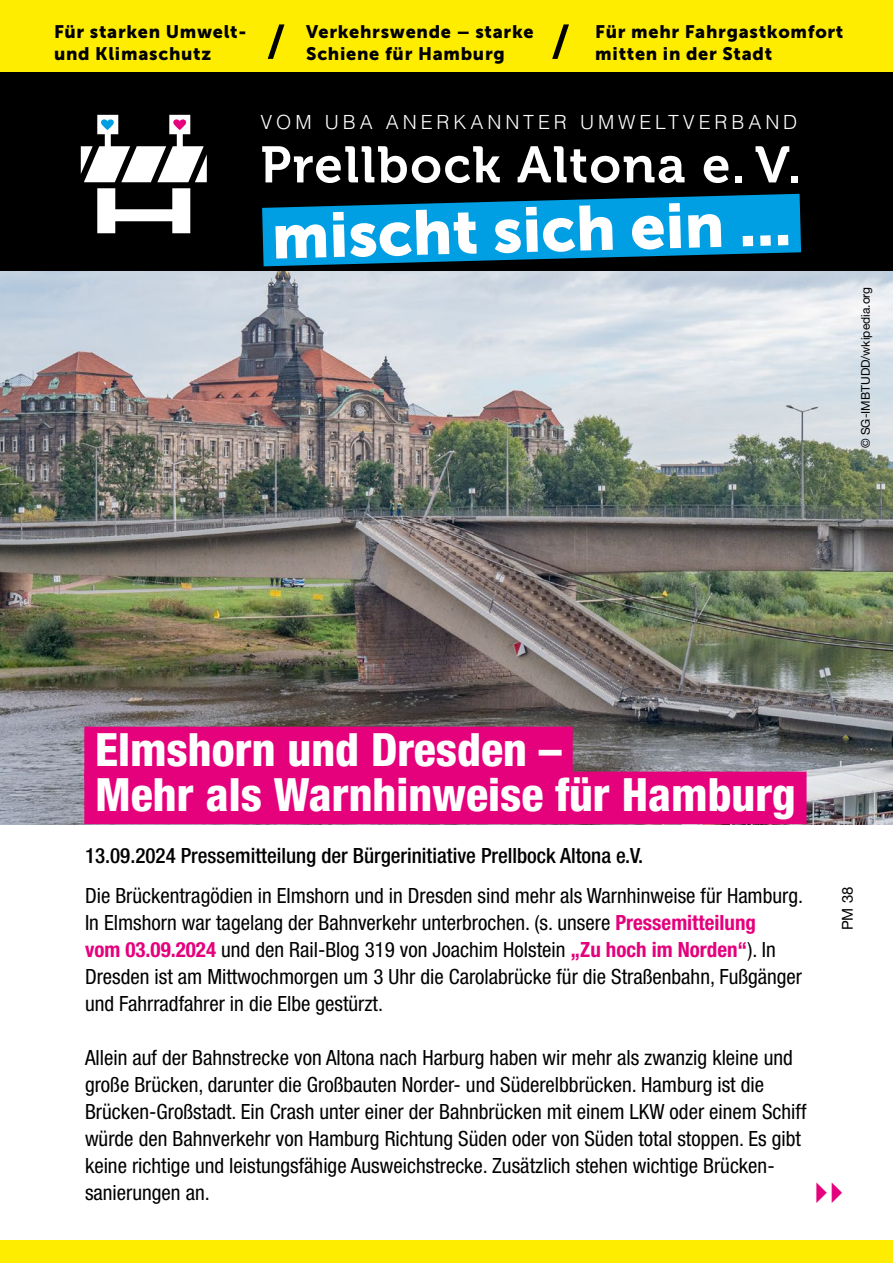
<style>
.page{position:relative;width:893px;height:1263px;background:#fff}
.page>*{position:absolute;margin:0;border:0;box-sizing:border-box;transform-origin:0 0}
.t1{font:62.85px "Museo Sans 900";color:#fff}
.t2{font:51px "Museo 700";letter-spacing:.03em;color:#fff}
.t3{font:800 condensed 45.9px/45px "Helvetica Neue LT Std";color:#fff}
.t4{font:condensed 21px/27px "Helvetica Neue LT Std";color:#000}
.t5{font:500 condensed 21px "Helvetica Neue LT Std";color:#000}
.t6{font:300 19.5px "Helvetica LT Std";letter-spacing:.2em;color:#fff}
.t7{font:18px/21.6px "Museo Sans 900";letter-spacing:.04em;color:#000}
.t8{font:15px "Helvetica Neue LT Std";color:#000}
.t9{font:12px "Helvetica Neue LT Std";color:#000}
.s1{font-weight:700;color:#e5007c}
</style>
<div class="page">
<img style="left:0;top:271px;width:893px;height:554px">
<div style="left:0;top:0;width:893px;height:73px;background:#ffed00"></div>
<div style="left:0;top:1241px;width:893px;height:22px;background:#ffed00"></div>
<div style="left:0;top:72px;width:893px;height:199px;background:#000"></div>
<svg style="left:203px;top:193px;width:657px;height:104px"></svg>
<svg style="left:81px;top:115px;width:126px;height:118px"></svg>
<svg style="left:267px;top:24px;width:18px;height:35px"></svg>
<svg style="left:552px;top:24px;width:17px;height:35px"></svg>
<div style="left:84px;top:727px;width:489px;height:52px;background:#e5007c"></div>
<div style="left:84px;top:772px;width:723px;height:52px;background:#e5007c"></div>
<p class="t7" style="left:54px;top:21px;width:194px">Für starken Umwelt&shy;und Klimaschutz</p>
<p class="t7" style="left:306px;top:21px;width:229px">Verkehrswende – starke<br>Schiene für Hamburg</p>
<p class="t7" style="left:595px;top:21px;width:250px">Für mehr Fahrgastkomfort mitten in der Stadt</p>
<p class="t6" style="left:260px;top:110px;width:538px">VOM UBA ANERKANNTER UMWELTVERBAND</p>
<h2 class="t2" style="left:260px;top:136px;width:542px">Prellbock Altona e. V.</h2>
<h1 class="t1" style="left:271px;top:199px;width:521px;rotate:-1deg">mischt sich ein ...</h1>
<p class="t9" style="left:858px;top:448px;width:163px;rotate:-90deg">© SG-IMBTUDD/wkipedia.org</p>
<h3 class="t3" style="left:95px;top:727px;width:702px">Elmshorn und Dresden –<br>Mehr als Warnhinweise für Hamburg</h3>
<p class="t5" style="left:85px;top:843px;width:560px">13.09.2024 Pressemitteilung der Bürgerinitiative Prellbock Altona e.V.</p>
<p class="t4" style="left:85px;top:882px;width:720px">Die Brückentragödien in Elmshorn und in Dresden sind mehr als Warnhinweise für Hamburg.<br>In Elmshorn war tagelang der Bahnverkehr unterbrochen. (s. unsere <span class="s1">Pressemitteilung<br>vom 03.09.2024</span> und den Rail-Blog 319 von Joachim Holstein <span class="s1">„Zu hoch im Norden“</span>). In Dresden ist am Mittwochmorgen um 3 Uhr die Carolabrücke für die Straßenbahn, Fußgänger und Fahrradfahrer in die Elbe gestürzt.</p>
<p class="t4" style="left:85px;top:1044px;width:723px">Allein auf der Bahnstrecke von Altona nach Harburg haben wir mehr als zwanzig kleine und große Brücken, darunter die Großbauten Norder- und Süderelbbrücken. Hamburg ist die Brücken-Großstadt. Ein Crash unter einer der Bahnbrücken mit einem LKW oder einem Schiff würde den Bahnverkehr von Hamburg Richtung Süden oder von Süden total stoppen. Es gibt keine richtige und leistungsfähige Ausweichstrecke. Zusätzlich stehen wichtige Brücken&shy;sanierungen an.</p>
<p class="t8" style="left:838px;top:930px;width:45px;rotate:-90deg">PM 38</p>
</div>
